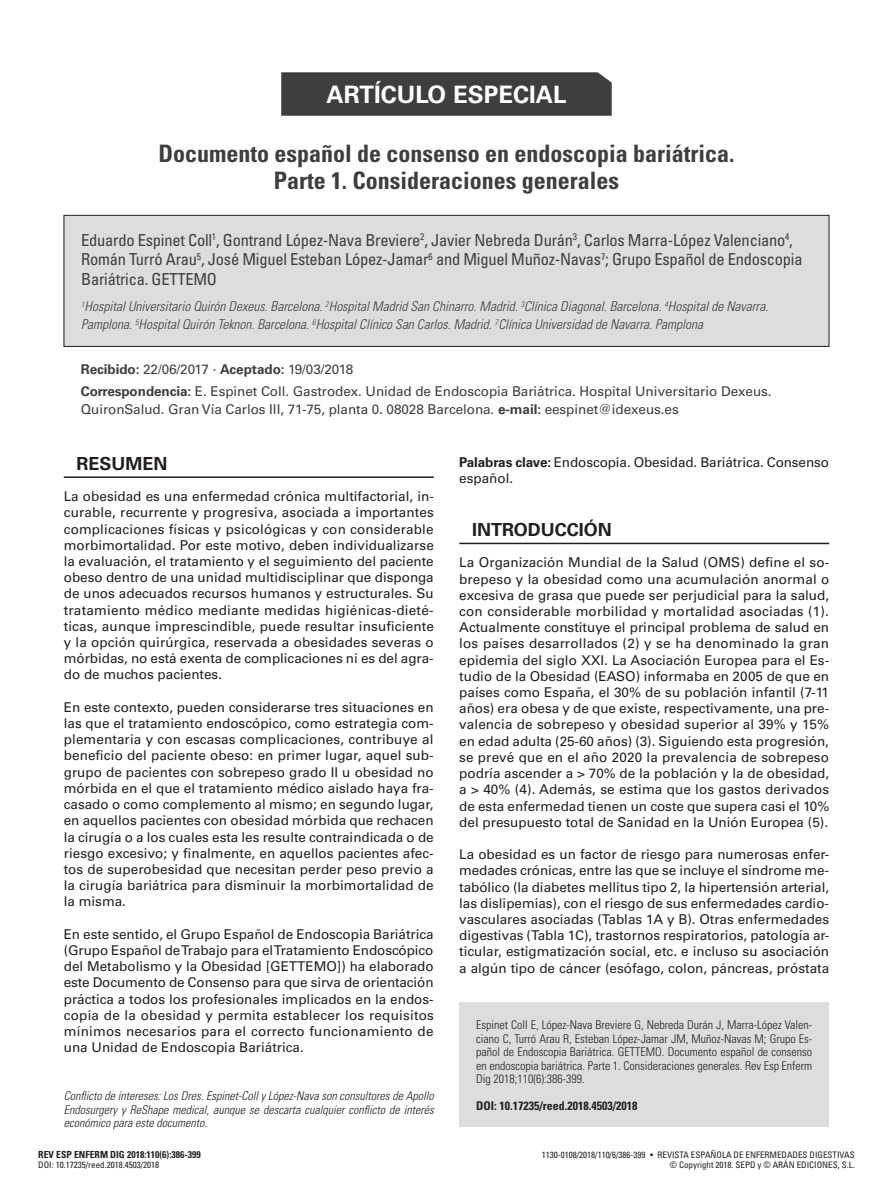
<style>
.page{position:relative;width:893px;height:1191px;background:#fff}
.page>*{position:absolute;margin:0;border:0;box-sizing:border-box;transform-origin:0 0}
.t1{font:700 condensed 24px/27px "Univers";color:#3e3e3f;text-align:center}
.t2{font:700 24px "Univers";color:#fff}
.t3{font:700 18px "Univers";color:#231f20}
.t4{font:condensed 16.5px/19.5px "Univers";letter-spacing:-.015em;color:#3e3e3f}
.t5{font:13.5px/16.2px "Univers";color:#231f20;text-align:justify}
.t6{font:italic 300 condensed 13.5px/18px "Univers";color:#3e3e3f}
.t7{font:13.5px/22.2px "Univers";letter-spacing:-.005em;color:#3e3e3f}
.t8{font:300 condensed 12px/13.5px "Univers";color:#231f20;text-align:justify}
.t9{font:italic 300 condensed 12px/13.5px "Univers";color:#231f20;text-align:justify}
.t10{font:700 condensed 12px "Univers";color:#231f20}
.t11{font:700 condensed 9.75px "Univers";color:#231f20}
.t12{font:condensed 9px/10.4px "Univers";color:#231f20;text-align:right}
.s1{font-weight:700}
</style>
<div class="page">
<div style="left:281px;top:72px;width:331px;height:44px;background:#3e3e3f"></div>
<hr style="left:459px;top:543px;width:370px;height:1px;background:#231f20">
<div style="left:64px;top:215px;width:765px;height:131px;background:#dcdddf"></div>
<div style="left:64px;top:215px;width:765px;height:131px;border:1px solid #231f20"></div>
<div style="left:459px;top:1002px;width:370px;height:125px;background:#dcdddf"></div>
<hr style="left:64px;top:476px;width:370px;height:2px;background:#231f20">
<h1 class="t2" style="left:327px;top:80px;width:241px">ARTÍCULO ESPECIAL</h1>
<h1 class="t1" style="left:158px;top:140px;width:577px">Documento español de consenso en endoscopia bariátrica.<br>Parte 1. Consideraciones generales</h1>
<p class="t4" style="left:81px;top:230px;width:723px">Eduardo Espinet Coll<sup>1</sup>, Gontrand López-Nava Breviere<sup>2</sup>, Javier Nebreda Durán<sup>3</sup>, Carlos Marra-López Valenciano<sup>4</sup>,<br>Román Turró Arau<sup>5</sup>, José Miguel Esteban López-Jamar<sup>6</sup> and Miguel Muñoz-Navas<sup>7</sup>; Grupo Español de Endoscopia<br>Bariátrica. GETTEMO</p>
<p class="t6" style="left:81px;top:297px;width:689px"><sup>1</sup>Hospital Universitario Quirón Dexeus. Barcelona. <sup>2</sup>Hospital Madrid San Chinarro. Madrid. <sup>3</sup>Clínica Diagonal. Barcelona. <sup>4</sup>Hospital de Navarra.<br>Pamplona. <sup>5</sup>Hospital Quirón Teknon. Barcelona. <sup>6</sup>Hospital Clínico San Carlos. Madrid. <sup>7</sup>Clínica Universidad de Navarra. Pamplona</p>
<p class="t7" style="left:81px;top:358px;width:692px"><span class="s1">Recibido:</span> 22/06/2017 · <span class="s1">Aceptado:</span> 19/03/2018<br><span class="s1">Correspondencia:</span> E. Espinet Coll. Gastrodex. Unidad de Endoscopia Bariátrica. Hospital Universitario Dexeus.</p>
<p class="t7" style="left:81px;top:398px;width:599px">QuironSalud. Gran Vía Carlos III, 71-75, planta 0. 08028 Barcelona. <span class="s1">e-mail:</span> eespinet@idexeus.es</p>
<h2 class="t3" style="left:77px;top:453px;width:93px">RESUMEN</h2>
<p class="t5" style="left:64px;top:488px;width:372px">La obesidad es una enfermedad crónica multifactorial, in&shy;curable, recurrente y progresiva, asociada a importantes complicaciones físicas y psicológicas y con considerable morbimortalidad. Por este motivo, deben individualizarse la evaluación, el tratamiento y el seguimiento del paciente obeso dentro de una unidad multidisciplinar que disponga de unos adecuados recursos humanos y estructurales. Su tratamiento médico mediante medidas higiénicas-dieté&shy;ticas, aunque imprescindible, puede resultar insuficiente y la opción quirúrgica, reservada a obesidades severas o mórbidas, no está exenta de complicaciones ni es del agra&shy;do de muchos pacientes.</p>
<p class="t5" style="left:64px;top:699px;width:371px">En este contexto, pueden considerarse tres situaciones en las que el tratamiento endoscópico, como estrategia com&shy;plementaria y con escasas complicaciones, contribuye al beneficio del paciente obeso: en primer lugar, aquel sub&shy;grupo de pacientes con sobrepeso grado II u obesidad no mórbida en el que el tratamiento médico aislado haya fra&shy;casado o como complemento al mismo; en segundo lugar, en aquellos pacientes con obesidad mórbida que rechacen la cirugía o a los cuales esta les resulte contraindicada o de riesgo excesivo; y finalmente, en aquellos pacientes afec&shy;tos de superobesidad que necesitan perder peso previo a la cirugía bariátrica para disminuir la morbimortalidad de la misma.</p>
<p class="t5" style="left:64px;top:926px;width:372px">En este sentido, el Grupo Español de Endoscopia Bariátrica (Grupo Español de Trabajo para el Tratamiento Endoscópico del Metabolismo y la Obesidad [GETTEMO]) ha elaborado este Documento de Consenso para que sirva de orientación práctica a todos los profesionales implicados en la endos&shy;copia de la obesidad y permita establecer los requisitos mínimos necesarios para el correcto funcionamiento de una Unidad de Endoscopia Bariátrica.</p>
<p class="t9" style="left:64px;top:1089px;width:371px">Conflicto de intereses: Los Dres. Espinet-Coll y López-Nava son consultores de Apollo Endosurgery y ReShape medical, aunque se descarta cualquier conflicto de interés económico para este documento.</p>
<p class="t11" style="left:38px;top:1148px;width:164px">REV ESP ENFERM DIG 2018:110(6):386-399</p>
<p class="t12" style="left:38px;top:1159px;width:122px">DOI: 10.17235/reed.2018.4503/2018</p>
<p class="t5" style="left:459px;top:454px;width:371px"><span class="s1">Palabras clave:</span> Endoscopia. Obesidad. Bariátrica. Consenso español.</p>
<h2 class="t3" style="left:472px;top:519px;width:141px">INTRODUCCIÓN</h2>
<p class="t5" style="left:459px;top:554px;width:372px">La Organización Mundial de la Salud (OMS) define el so&shy;brepeso y la obesidad como una acumulación anormal o excesiva de grasa que puede ser perjudicial para la salud, con considerable morbilidad y mortalidad asociadas (1).<br>Actualmente constituye el principal problema de salud en los países desarrollados (2) y se ha denominado la gran epidemia del siglo XXI. La Asociación Europea para el Es&shy;tudio de la Obesidad (EASO) informaba en 2005 de que en países como España, el 30% de su población infantil (7-11 años) era obesa y de que existe, respectivamente, una pre&shy;valencia de sobrepeso y obesidad superior al 39% y 15% en edad adulta (25-60 años) (3). Siguiendo esta progresión, se prevé que en el año 2020 la prevalencia de sobrepeso podría ascender a &gt; 70% de la población y la de obesidad, a &gt; 40% (4). Además, se estima que los gastos derivados de esta enfermedad tienen un coste que supera casi el 10% del presupuesto total de Sanidad en la Unión Europea (5).</p>
<p class="t5" style="left:459px;top:846px;width:371px">La obesidad es un factor de riesgo para numerosas enfer&shy;medades crónicas, entre las que se incluye el síndrome me&shy;tabólico (la diabetes mellitus tipo 2, la hipertensión arterial, las dislipemias), con el riesgo de sus enfermedades cardio&shy;vasculares asociadas (Tablas 1A y B). Otras enfermedades digestivas (Tabla 1C), trastornos respiratorios, patología ar&shy;ticular, estigmatización social, etc. e incluso su asociación a algún tipo de cáncer (esófago, colon, páncreas, próstata</p>
<p class="t8" style="left:476px;top:1018px;width:337px">Espinet Coll E, López-Nava Breviere G, Nebreda Durán J, Marra-López Valen&shy;ciano C, Turró Arau R, Esteban López-Jamar JM, Muñoz-Navas M; Grupo Es&shy;pañol de Endoscopia Bariátrica. GETTEMO. Documento español de consenso en endoscopia bariátrica. Parte 1. Consideraciones generales. Rev Esp Enferm Dig 2018;110(6):386-399.</p>
<p class="t10" style="left:476px;top:1098px;width:163px">DOI: 10.17235/reed.2018.4503/2018</p>
<p class="t12" style="left:542px;top:1149px;width:314px">1130-0108/2018/110/6/386-399 • REVISTA ESPAÑOLA DE ENFERMEDADES DIGESTIVAS © Copyright 2018. SEPD y © ARÁN EDICIONES, S.L.</p>
</div>
